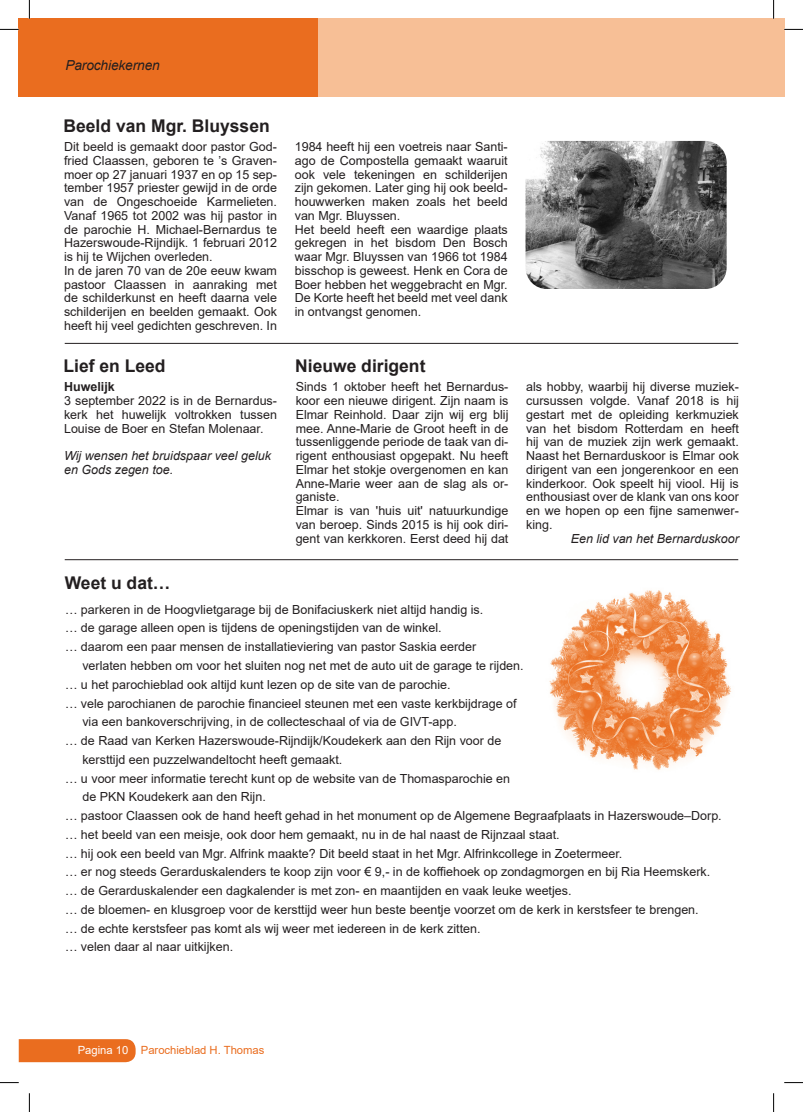
<style>
.page{position:relative;width:803px;height:1112px;background:#fff}
.page>*{position:absolute;margin:0;border:0;box-sizing:border-box;transform-origin:0 0}
.t1{font:700 17.5px "Arial";color:#231f20}
.t2{font:italic 13.75px "Arial";letter-spacing:-.01em;color:#231f20}
.t3{font:12.5px/13.8px "Arial";color:#231f20}
.t4{font:italic 12.5px/13.8px "Arial";color:#231f20}
.t5{font:700 12.5px "Arial";color:#231f20}
.t6{font:11.25px "Arial";color:#ea6d1f}
.s1{color:#fff}
</style>
<div class="page">
<div style="left:19px;top:1039px;width:117px;height:22px;background:#ea6d1f"></div>
<div style="left:313px;top:19px;width:471px;height:78px;background:#f7bf96"></div>
<div style="left:19px;top:19px;width:299px;height:78px;background:#ea6d1f"></div>
<hr style="left:65px;top:343px;width:673px;height:1px;background:#231f20">
<hr style="left:65px;top:559px;width:673px;height:1px;background:#231f20">
<img style="left:525px;top:141px;width:202px;height:148px">
<img style="left:549px;top:590px;width:183px;height:181px">
<svg style="left:0;top:29px;width:19px;height:1px"></svg>
<svg style="left:784px;top:29px;width:19px;height:1px"></svg>
<svg style="left:0;top:1082px;width:19px;height:1px"></svg>
<svg style="left:784px;top:1082px;width:19px;height:1px"></svg>
<svg style="left:29px;top:0;width:1px;height:19px"></svg>
<svg style="left:29px;top:1093px;width:1px;height:18px"></svg>
<svg style="left:773px;top:0;width:1px;height:19px"></svg>
<svg style="left:773px;top:1093px;width:1px;height:18px"></svg>
<p class="t2" style="left:65px;top:56px;width:96px">Parochiekernen</p>
<h1 class="t1" style="left:64px;top:113px;width:208px">Beeld van Mgr. Bluyssen</h1>
<p class="t3" style="left:64px;top:140px;width:214px">Dit beeld is gemaakt door pastor God&shy;fried Claassen, geboren te ’s Graven&shy;moer op 27 januari 1937 en op 15 sep&shy;tember 1957 priester gewijd in de orde van de Ongeschoeide Karmelieten.<br>Vanaf 1965 tot 2002 was hij pastor in de parochie H. Michael-Bernardus te Hazerswoude-Rijndijk. 1 februari 2012 is hij te Wijchen overleden.<br>In de jaren 70 van de 20e eeuw kwam pastoor Claassen in aanraking met de schilderkunst en heeft daarna vele schilderijen en beelden gemaakt. Ook heeft hij veel gedichten geschreven. In</p>
<p class="t3" style="left:295px;top:140px;width:214px">1984 heeft hij een voetreis naar Santi&shy;ago de Compostella gemaakt waaruit ook vele tekeningen en schilderijen zijn gekomen. Later ging hij ook beeld&shy;houwwerken maken zoals het beeld van Mgr. Bluyssen.<br>Het beeld heeft een waardige plaats gekregen in het bisdom Den Bosch waar Mgr. Bluyssen van 1966 tot 1984 bisschop is geweest. Henk en Cora de Boer hebben het weggebracht en Mgr.<br>De Korte heeft het beeld met veel dank in ontvangst genomen.</p>
<h1 class="t1" style="left:64px;top:353px;width:104px">Lief en Leed</h1>
<h1 class="t1" style="left:295px;top:353px;width:132px">Nieuwe dirigent</h1>
<p class="t5" style="left:64px;top:378px;width:52px">Huwelijk</p>
<p class="t3" style="left:64px;top:393px;width:214px;text-align:justify">3 september 2022 is in de Bernardus&shy;kerk het huwelijk voltrokken tussen Louise de Boer en Stefan Molenaar.</p>
<p class="t4" style="left:64px;top:449px;width:208px">Wij wensen het bruidspaar veel geluk en Gods zegen toe.</p>
<h1 class="t1" style="left:65px;top:570px;width:107px">Weet u dat…</h1>
<p class="t3" style="left:296px;top:380px;width:214px">Sinds 1 oktober heeft het Bernardus&shy;koor een nieuwe dirigent. Zijn naam is Elmar Reinhold. Daar zijn wij erg blij mee. Anne-Marie de Groot heeft in de tussenliggende periode de taak van di&shy;rigent enthousiast opgepakt. Nu heeft Elmar het stokje overgenomen en kan Anne-Marie weer aan de slag als or&shy;ganiste.<br>Elmar is van 'huis uit' natuurkundige van beroep. Sinds 2015 is hij ook diri&shy;gent van kerkkoren. Eerst deed hij dat</p>
<p class="t3" style="left:526px;top:380px;width:214px;text-align:justify">als hobby, waarbij hij diverse muziek&shy;cursussen volgde. Vanaf 2018 is hij gestart met de opleiding kerkmuziek van het bisdom Rotterdam en heeft hij van de muziek zijn werk gemaakt.<br>Naast het Bernarduskoor is Elmar ook dirigent van een jongerenkoor en een kinderkoor. Ook speelt hij viool. Hij is enthousiast over de klank van ons koor en we hopen op een fijne samenwer&shy;king.</p>
<p class="t4" style="left:571px;top:531px;width:170px">Een lid van het Bernarduskoor</p>
<p class="t3" style="left:65px;top:602px;width:420px">… parkeren in de Hoogvlietgarage bij de Bonifaciuskerk niet altijd handig is.</p>
<p class="t3" style="left:65px;top:621px;width:378px">… de garage alleen open is tijdens de openingstijden van de winkel.</p>
<p class="t3" style="left:65px;top:639px;width:413px">… daarom een paar mensen de installatieviering van pastor Saskia eerder</p>
<p class="t3" style="left:82px;top:658px;width:443px">verlaten hebben om voor het sluiten nog net met de auto uit de garage te rijden.</p>
<p class="t3" style="left:65px;top:677px;width:387px">… u het parochieblad ook altijd kunt lezen op de site van de parochie.</p>
<p class="t3" style="left:65px;top:696px;width:453px">… vele parochianen de parochie financieel steunen met een vaste kerkbijdrage of</p>
<p class="t3" style="left:82px;top:714px;width:376px">via een bankoverschrijving, in de collecteschaal of via de GIVT-app.</p>
<p class="t3" style="left:65px;top:733px;width:438px">… de Raad van Kerken Hazerswoude-Rijndijk/Koudekerk aan den Rijn voor de</p>
<p class="t3" style="left:82px;top:752px;width:261px">kersttijd een puzzelwandeltocht heeft gemaakt.</p>
<p class="t3" style="left:65px;top:771px;width:447px">… u voor meer informatie terecht kunt op de website van de Thomasparochie en</p>
<p class="t3" style="left:82px;top:789px;width:185px">de PKN Koudekerk aan den Rijn.</p>
<p class="t3" style="left:65px;top:808px;width:658px">… pastoor Claassen ook de hand heeft gehad in het monument op de Algemene Begraafplaats in Hazerswoude–Dorp.</p>
<p class="t3" style="left:65px;top:827px;width:496px">… het beeld van een meisje, ook door hem gemaakt, nu in de hal naast de Rijnzaal staat.</p>
<p class="t3" style="left:65px;top:846px;width:559px">… hij ook een beeld van Mgr. Alfrink maakte? Dit beeld staat in het Mgr. Alfrinkcollege in Zoetermeer.</p>
<p class="t3" style="left:65px;top:864px;width:647px">… er nog steeds Gerarduskalenders te koop zijn voor € 9,- in de koffiehoek op zondagmorgen en bij Ria Heemskerk.</p>
<p class="t3" style="left:65px;top:883px;width:508px">… de Gerarduskalender een dagkalender is met zon- en maantijden en vaak leuke weetjes.</p>
<p class="t3" style="left:65px;top:902px;width:635px">… de bloemen- en klusgroep voor de kersttijd weer hun beste beentje voorzet om de kerk in kerstsfeer te brengen.</p>
<p class="t3" style="left:65px;top:921px;width:417px">… de echte kerstsfeer pas komt als wij weer met iedereen in de kerk zitten.</p>
<p class="t3" style="left:65px;top:939px;width:170px">… velen daar al naar uitkijken.</p>
<p class="t6" style="left:78px;top:1041px;width:188px"><span class="s1">Pagina 10</span> Parochieblad H. Thomas</p>
</div>
